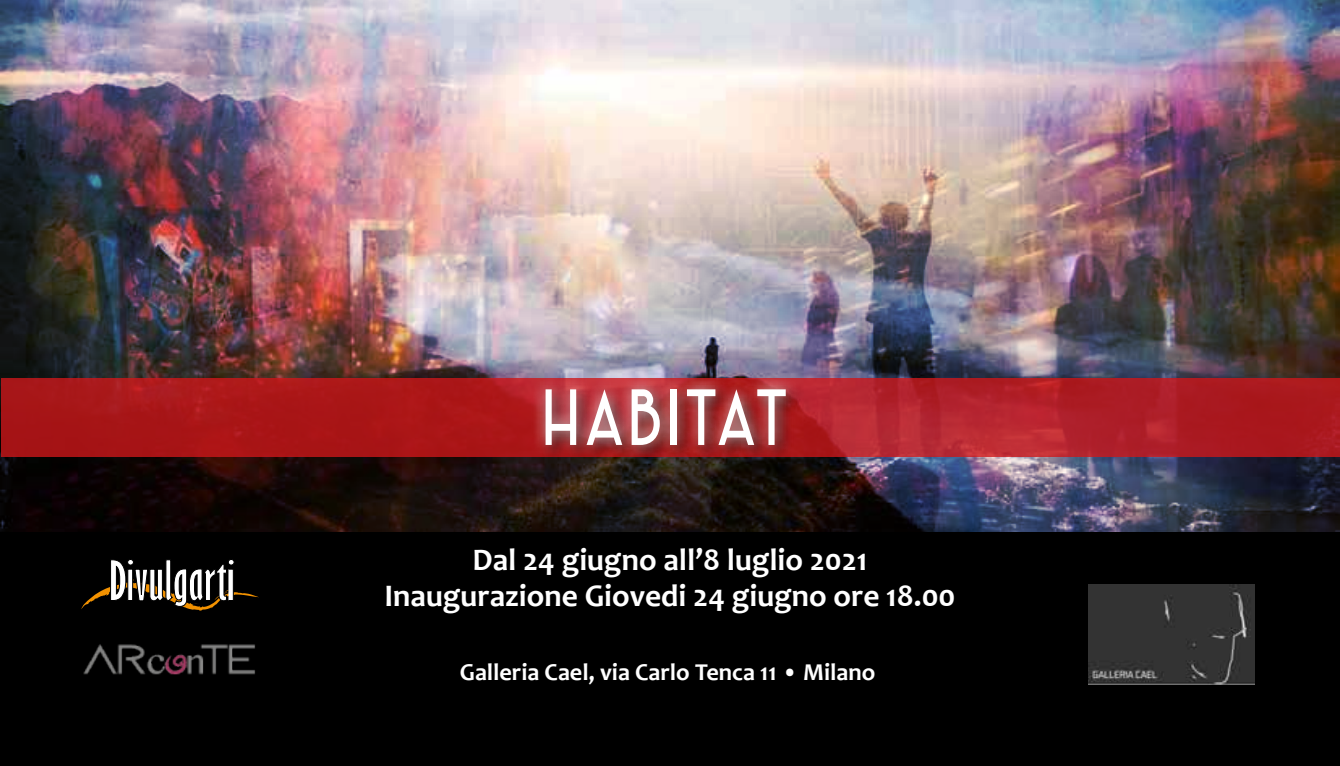
<style>
.page{position:relative;width:1340px;height:766px;background:#fff}
.page>*{position:absolute;margin:0;border:0;box-sizing:border-box;transform-origin:0 0}
.t1{font:81px "Milano Sans";letter-spacing:.05em;color:#fff;scale:.9 1}
.t2{font:700 31.5px/36px "Candara";color:#fff;text-align:center}
.t3{font:700 24.3px "Candara";color:#fff}
</style>
<div class="page">
<div style="left:0;top:508px;width:1339px;height:257px;background:#000"></div>
<img style="left:0;top:0;width:1339px;height:531px">
<img style="left:83px;top:644px;width:172px;height:31px">
<svg style="left:81px;top:559px;width:178px;height:51px"></svg>
<svg style="left:1px;top:377px;width:1338px;height:79px;background:#ab1b20"></svg>
<img style="left:1088px;top:584px;width:166px;height:100px">
<div style="left:539px;top:383px;width:265px;height:80px;background:#000;opacity:.75"></div>
<div style="left:530px;top:374px;width:269px;height:84px;background:#fff;opacity:.75"></div>
<h1 class="t1" style="left:545px;top:378px;width:275px">HABITAT</h1>
<p class="t2" style="left:384px;top:541px;width:572px">Dal 24 giugno all’8 luglio 2021<br>Inaugurazione Giovedi 24 giugno ore 18.00</p>
<p class="t3" style="left:460px;top:656px;width:417px">Galleria Cael, via Carlo Tenca 11 • Milano</p>
</div>
